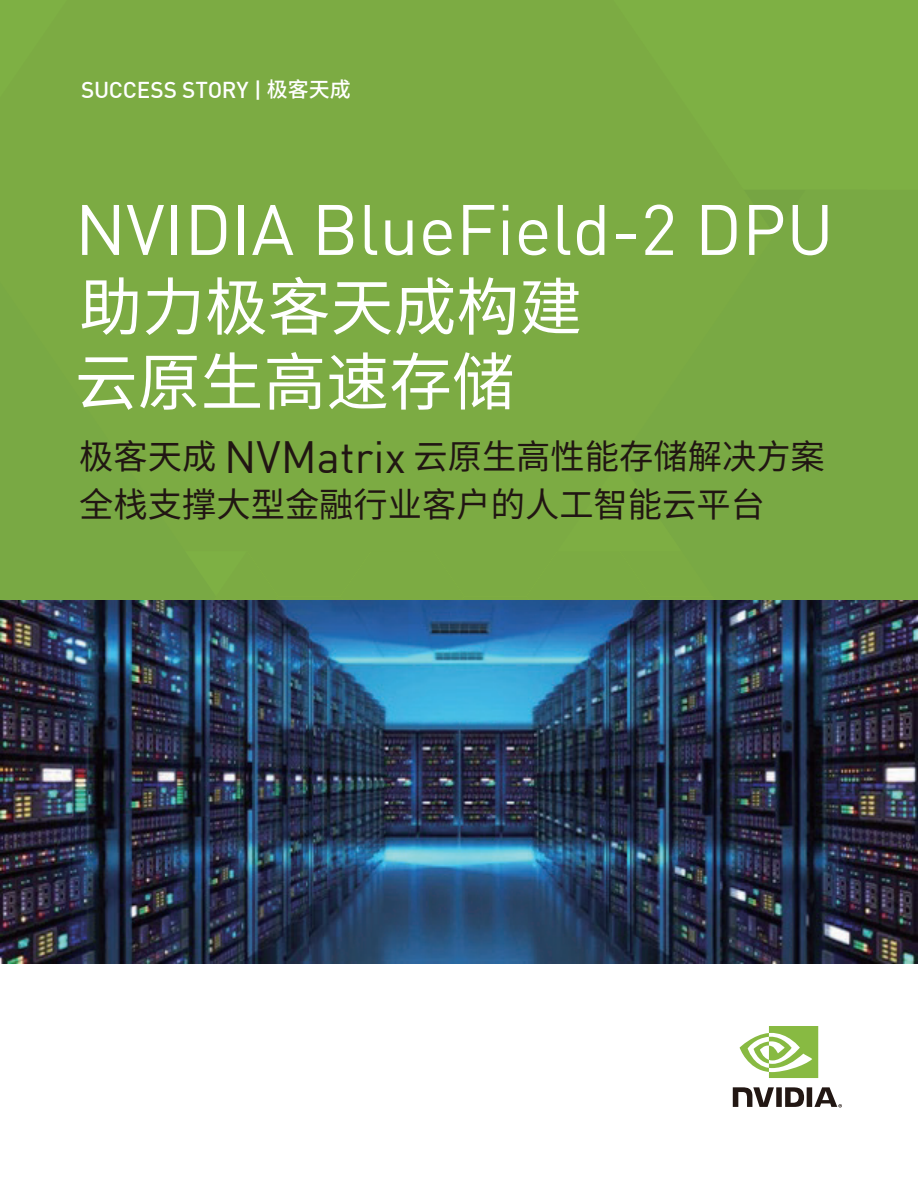
<style>
.page{position:relative;width:918px;height:1188px;background:#fff}
.page>*{position:absolute;margin:0;border:0;box-sizing:border-box;transform-origin:0 0}
.t1{font:70.2px "DIN Pro";color:#fff}
.t2{font:62.85px/75px "Noto Sans CJ Ksc";color:#fff}
.t3{font:34.35px/47.1px "Noto Sans CJ Ksc";color:#211613}
.t4{font:500 22.5px "DIN Pro";letter-spacing:-.01em;color:#fff}
.s1{font-family:"Noto Sans CJ Ksc";font-size:21px}
.s2{font-family:"DIN Pro";font-size:44.25px}
</style>
<div class="page">
<div style="left:0;top:0;width:619px;height:601px;background:#7cab43"></div>
<div style="left:619px;top:190px;width:299px;height:411px;background:#79a944"></div>
<div style="left:0;top:282px;width:216px;height:319px;background:#79a944"></div>
<div style="left:613px;top:0;width:305px;height:190px;background:#7eb044"></div>
<svg style="left:733px;top:1087px;width:109px;height:21px"></svg>
<svg style="left:740px;top:1026px;width:78px;height:52px"></svg>
<img style="left:0;top:601px;width:918px;height:363px">
<p class="t4" style="left:81px;top:75px;width:271px">SUCCESS STORY | <span class="s1">极客天成</span></p>
<h1 class="t1" style="left:75px;top:184px;width:761px">NVIDIA BlueField-2 DPU</h1>
<h2 class="t2" style="left:75px;top:271px;width:509px">助力极客天成构建云原生高速存储</h2>
<p class="t3" style="left:79px;top:434px;width:747px">极客天成 <span class="s2">NVMatrix</span> 云原生高性能存储解决方案全栈支撑大型金融行业客户的人工智能云平台</p>
</div>
